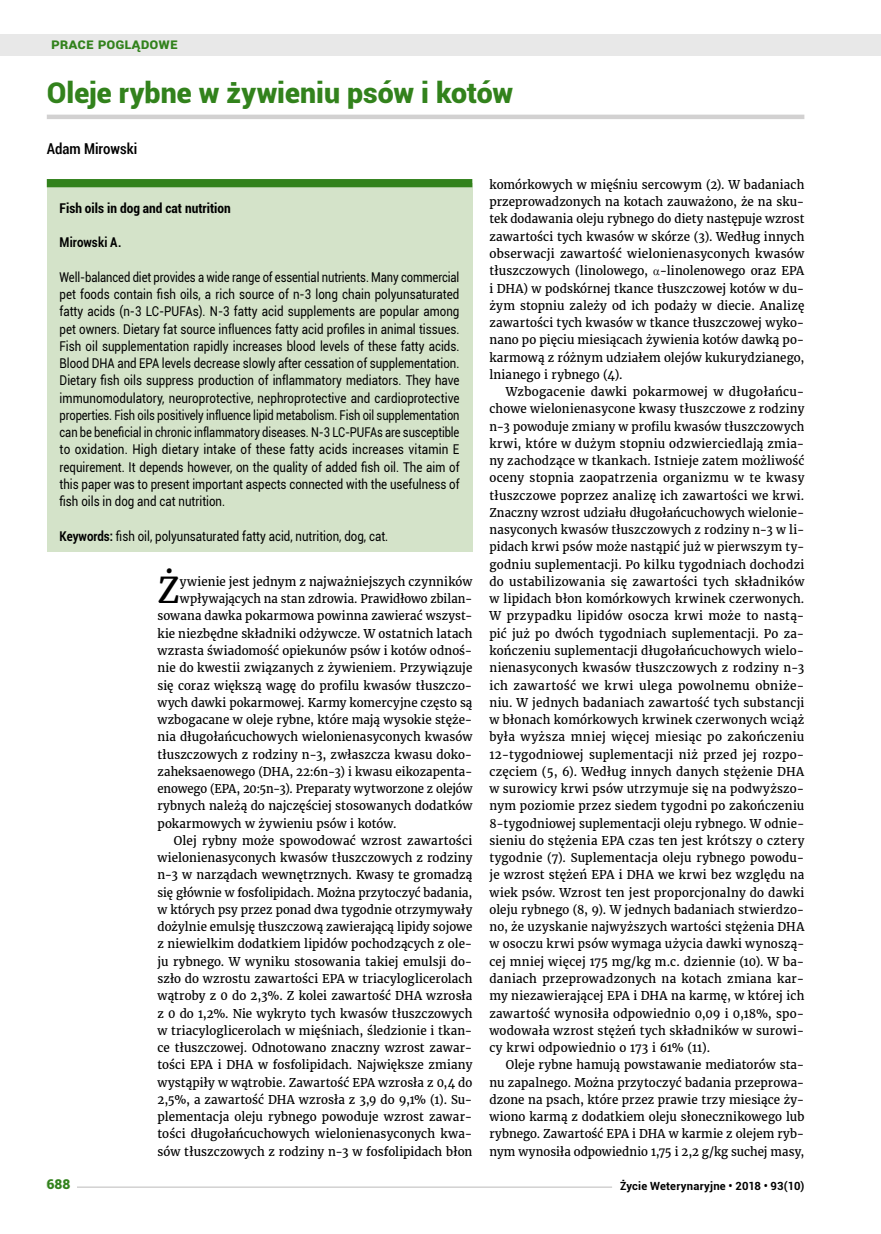
<style>
.page{position:relative;width:881px;height:1234px;background:#fff}
.page>*{position:absolute;margin:0;border:0;box-sizing:border-box;transform-origin:0 0}
.t1{font:35.25px "Merriweather";color:#000}
.t2{font:900 28.5px "Roboto";color:#32821c}
.t3{font:700 15px "Roboto";color:#32821c}
.t4{font:500 condensed 15px "Roboto";color:#000}
.t5{font:13.5px/17.2px "Roboto";color:#000;text-align:justify;scale:.83 1}
.t6{font:13.5px "Roboto";color:#000;scale:.85 1}
.t7{font:700 condensed 13.5px "Roboto";color:#000}
.t8{font:700 13.5px "Roboto";letter-spacing:.01em;color:#000;scale:.85 1}
.t9{font:900 13.5px "Roboto";color:#32821c}
.t10{font:12px/17.2px "Merriweather";letter-spacing:.01em;color:#000;text-align:justify}
.t11{font:12px "Merriweather";letter-spacing:.01em;color:#000;scale:.96 1}
.t12{font:12px "Merriweather";letter-spacing:.01em;color:#000;scale:.95 1}
.t13{font:700 11.25px "Roboto";letter-spacing:.02em;color:#000}
.s1{font-weight:700}
</style>
<div class="page">
<hr style="left:47px;top:115px;width:757px;height:4px;background:#d2d1d1">
<div style="left:47px;top:183px;width:425px;height:368px;background:#d4e3c9"></div>
<div style="left:47px;top:179px;width:425px;height:8px;background:#32821c"></div>
<div style="left:0;top:35px;width:880px;height:21px;background:#e8e8e8"></div>
<hr style="left:47px;top:1186px;width:565px;height:1px;background:#d2d1d1">
<div style="left:47px;top:1178px;width:30px;height:15px;background:#fff"></div>
<p class="t3" style="left:51px;top:33px;width:128px">Prace poglądowe</p>
<h2 class="t2" style="left:47px;top:72px;width:467px">Oleje rybne w żywieniu psów i kotów</h2>
<p class="t4" style="left:47px;top:138px;width:92px">Adam Mirowski</p>
<p class="t7" style="left:60px;top:198px;width:173px">Fish oils in dog and cat nutrition</p>
<p class="t8" style="left:60px;top:233px;width:74px">Mirowski A.</p>
<p class="t5" style="left:60px;top:268px;width:483px">Well-balanced diet provides a wide range of essential nutrients. Many commercial pet foods contain fish oils, a rich source of n-3 long chain polyunsaturated fatty acids (n-3 LC-PUFAs). N-3 fatty acid supplements are popular among pet owners. Dietary fat source influences fatty acid profiles in animal tissues.<br>Fish oil supplementation rapidly increases blood levels of these fatty acids.<br>Blood DHA and EPA levels decrease slowly after cessation of supplementation.<br>Dietary fish oils suppress production of inflammatory mediators. They have immunomodulatory, neuroprotective, nephroprotective and cardioprotective properties. Fish oils positively influence lipid metabolism. Fish oil supplementation can be beneficial in chronic inflammatory diseases. N-3 LC-PUFAs are susceptible to oxidation. High dietary intake of these fatty acids increases vitamin E requirement. It depends however, on the quality of added fish oil. The aim of this paper was to present important aspects connected with the usefulness of fish oils in dog and cat nutrition.</p>
<p class="t6" style="left:60px;top:526px;width:388px"><span class="s1">Keywords:</span> fish oil, polyunsaturated fatty acid, nutrition, dog, cat.</p>
<h1 class="t1" style="left:157px;top:568px;width:24px">Ż</h1>
<p class="t11" style="left:180px;top:574px;width:306px">ywienie jest jednym z najważniejszych czynników</p>
<p class="t12" style="left:180px;top:591px;width:309px">wpływających na stan zdrowia. Prawidłowo zbilan-</p>
<p class="t11" style="left:157px;top:608px;width:329px">sowana dawka pokarmowa powinna zawierać wszyst-</p>
<p class="t10" style="left:157px;top:624px;width:316px">kie niezbędne składniki odżywcze. W ostatnich latach</p>
<p class="t10" style="left:157px;top:642px;width:316px">wzrasta świadomość opiekunów psów i kotów odnoś-</p>
<p class="t10" style="left:157px;top:659px;width:316px">nie do kwestii związanych z żywieniem. Przywiązuje</p>
<p class="t10" style="left:157px;top:676px;width:316px">się coraz większą wagę do profilu kwasów tłuszczo-</p>
<p class="t11" style="left:157px;top:694px;width:329px">wych dawki pokarmowej. Karmy komercyjne często są</p>
<p class="t10" style="left:157px;top:711px;width:316px">wzbogacane w oleje rybne, które mają wysokie stęże-</p>
<p class="t10" style="left:157px;top:728px;width:316px">nia długołańcuchowych wielonienasyconych kwasów</p>
<p class="t10" style="left:157px;top:745px;width:316px">tłuszczowych z rodziny n-3, zwłaszcza kwasu doko-</p>
<p class="t11" style="left:157px;top:763px;width:329px">zaheksaenowego (DHA, 22:6n-3) i kwasu eikozapenta-</p>
<p class="t12" style="left:157px;top:781px;width:333px">enowego (EPA, 20:5n-3). Preparaty wytworzone z olejów</p>
<p class="t10" style="left:157px;top:797px;width:316px">rybnych należą do najczęściej stosowanych dodatków</p>
<p class="t10" style="left:157px;top:814px;width:240px">pokarmowych w żywieniu psów i kotów.</p>
<p class="t10" style="left:174px;top:831px;width:300px">Olej rybny może spowodować wzrost zawartości</p>
<p class="t10" style="left:157px;top:849px;width:316px">wielonienasyconych kwasów tłuszczowych z rodziny</p>
<p class="t10" style="left:157px;top:866px;width:316px">n-3 w narządach wewnętrznych. Kwasy te gromadzą</p>
<p class="t12" style="left:157px;top:884px;width:333px">się głównie w fosfolipidach. Można przytoczyć badania,</p>
<p class="t11" style="left:157px;top:901px;width:329px">w których psy przez ponad dwa tygodnie otrzymywały</p>
<p class="t11" style="left:157px;top:919px;width:329px">dożylnie emulsję tłuszczową zawierającą lipidy sojowe</p>
<p class="t10" style="left:157px;top:935px;width:316px">z niewielkim dodatkiem lipidów pochodzących z ole-</p>
<p class="t10" style="left:157px;top:952px;width:316px">ju rybnego. W wyniku stosowania takiej emulsji do-</p>
<p class="t10" style="left:157px;top:969px;width:316px">szło do wzrostu zawartości EPA w triacyloglicerolach</p>
<p class="t10" style="left:157px;top:987px;width:316px">wątroby z 0 do 2,3%. Z kolei zawartość DHA wzrosła</p>
<p class="t10" style="left:157px;top:1004px;width:316px">z 0 do 1,2%. Nie wykryto tych kwasów tłuszczowych</p>
<p class="t10" style="left:157px;top:1021px;width:316px">w triacyloglicerolach w mięśniach, śledzionie i tkan-</p>
<p class="t10" style="left:157px;top:1038px;width:316px">ce tłuszczowej. Odnotowano znaczny wzrost zawar-</p>
<p class="t10" style="left:157px;top:1056px;width:316px">tości EPA i DHA w fosfolipidach. Największe zmiany</p>
<p class="t10" style="left:157px;top:1073px;width:316px">wystąpiły w wątrobie. Zawartość EPA wzrosła z 0,4 do</p>
<p class="t10" style="left:157px;top:1090px;width:316px">2,5%, a zawartość DHA wzrosła z 3,9 do 9,1% (1). Su-</p>
<p class="t10" style="left:157px;top:1107px;width:316px">plementacja oleju rybnego powoduje wzrost zawar-</p>
<p class="t10" style="left:157px;top:1125px;width:316px">tości długołańcuchowych wielonienasyconych kwa-</p>
<p class="t10" style="left:157px;top:1142px;width:316px">sów tłuszczowych z rodziny n-3 w fosfolipidach błon</p>
<p class="t10" style="left:489px;top:176px;width:316px">komórkowych w mięśniu sercowym (2). W badaniach przeprowadzonych na kotach zauważono, że na sku&shy;tek dodawania oleju rybnego do diety następuje wzrost zawartości tych kwasów w skórze (3). Według innych obserwacji zawartość wielonienasyconych kwasów tłuszczowych (linolowego, - linolenowego oraz EPA i DHA) w podskórnej tkance tłuszczowej kotów w du&shy;żym stopniu zależy od ich podaży w diecie. Analizę zawartości tych kwasów w tkance tłuszczowej wyko&shy;nano po pięciu miesiącach żywienia kotów dawką po&shy;karmową z różnym udziałem olejów kukurydzianego, lnianego i rybnego (4).</p>
<p class="t10" style="left:489px;top:383px;width:316px;text-indent:16px">Wzbogacenie dawki pokarmowej w długołańcu&shy;chowe wielonienasycone kwasy tłuszczowe z rodziny n-3 powoduje zmiany w profilu kwasów tłuszczowych krwi, które w dużym stopniu odzwierciedlają zmia&shy;ny zachodzące w tkankach. Istnieje zatem możliwość oceny stopnia zaopatrzenia organizmu w te kwasy tłuszczowe poprzez analizę ich zawartości we krwi.<br>Znaczny wzrost udziału długołańcuchowych wielonie&shy;nasyconych kwasów tłuszczowych z rodziny n-3 w li&shy;pidach krwi psów może nastąpić już w pierwszym ty&shy;godniu suplementacji. Po kilku tygodniach dochodzi do ustabilizowania się zawartości tych składników w lipidach błon komórkowych krwinek czerwonych.<br>W przypadku lipidów osocza krwi może to nastą&shy;pić już po dwóch tygodniach suplementacji. Po za&shy;kończeniu suplementacji długołańcuchowych wielo&shy;nienasyconych kwasów tłuszczowych z rodziny n-3 ich zawartość we krwi ulega powolnemu obniże&shy;niu. W jednych badaniach zawartość tych substancji w błonach komórkowych krwinek czerwonych wciąż była wyższa mniej więcej miesiąc po zakończeniu 12- tygodniowej suplementacji niż przed jej rozpo&shy;częciem (5, 6). Według innych danych stężenie DHA w surowicy krwi psów utrzymuje się na podwyższo&shy;nym poziomie przez siedem tygodni po zakończeniu 8- tygodniowej suplementacji oleju rybnego. W odnie&shy;sieniu do stężenia EPA czas ten jest krótszy o cztery tygodnie (7). Suplementacja oleju rybnego powodu&shy;je wzrost stężeń EPA i DHA we krwi bez względu na wiek psów. Wzrost ten jest proporcjonalny do dawki oleju rybnego (8, 9). W jednych badaniach stwierdzo&shy;no, że uzyskanie najwyższych wartości stężenia DHA w osoczu krwi psów wymaga użycia dawki wynoszą&shy;cej mniej więcej 175 mg/kg m.c. dziennie (10). W ba&shy;daniach przeprowadzonych na kotach zmiana kar&shy;my niezawierającej EPA i DHA na karmę, w której ich zawartość wynosiła odpowiednio 0,09 i 0,18%, spo&shy;wodowała wzrost stężeń tych składników w surowi&shy;cy krwi odpowiednio o 173 i 61% (11).</p>
<p class="t10" style="left:489px;top:1056px;width:316px;text-indent:17px">Oleje rybne hamują powstawanie mediatorów sta&shy;nu zapalnego. Można przytoczyć badania przeprowa&shy;dzone na psach, które przez prawie trzy miesiące ży&shy;wiono karmą z dodatkiem oleju słonecznikowego lub rybnego. Zawartość EPA i DHA w karmie z olejem ryb&shy;nym wynosiła odpowiednio 1,75 i 2,2 g/kg suchej masy,</p>
<p class="t9" style="left:47px;top:1174px;width:25px">688</p>
<p class="t13" style="left:619px;top:1177px;width:186px">Życie Weterynaryjne • 2018 • 93(10)</p>
</div>
